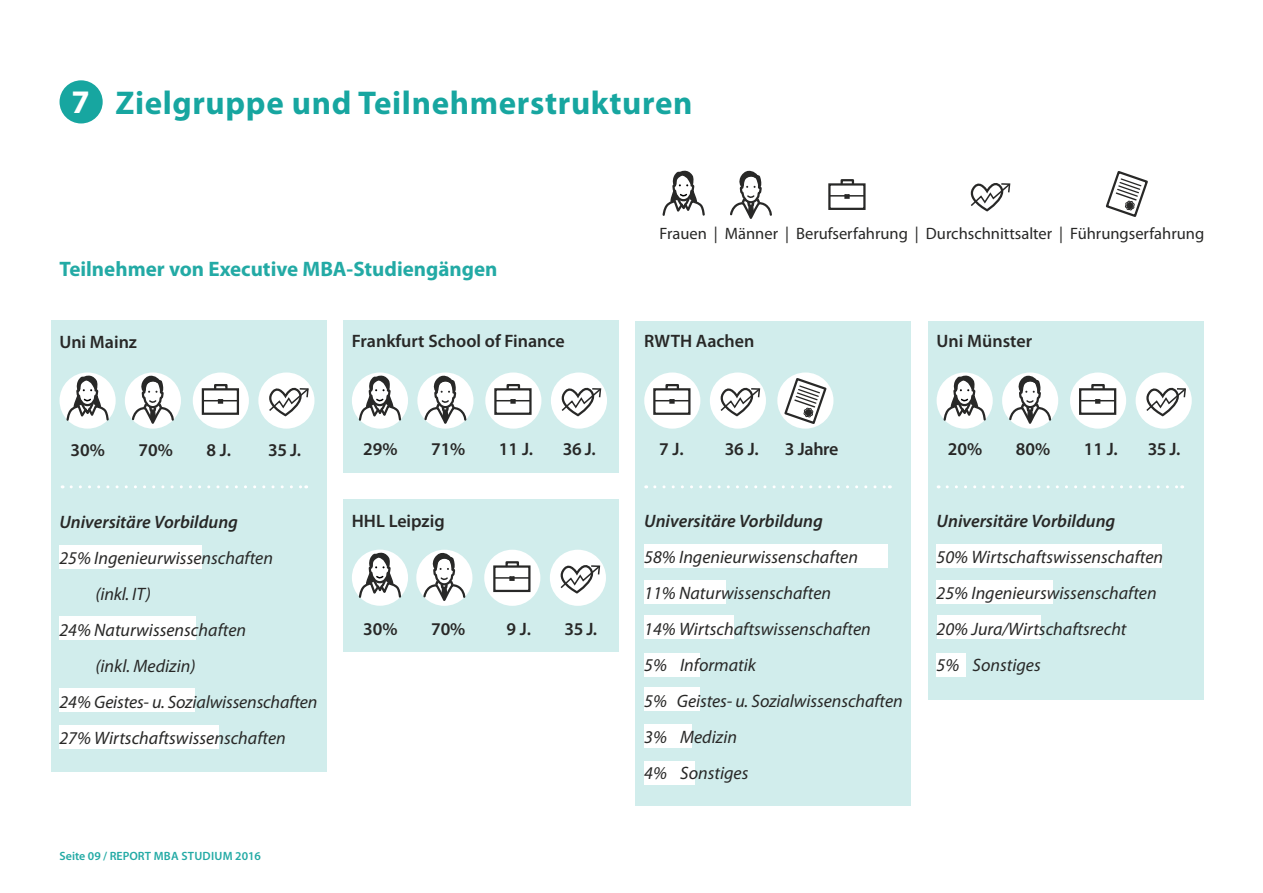
<style>
.page{position:relative;width:1263px;height:893px;background:#fff}
.page>*{position:absolute;margin:0;border:0;box-sizing:border-box;transform-origin:0 0}
.t1{font:700 33px "Myriad Pro";letter-spacing:.02em;color:#17a6a0}
.t2{font:700 33px "Myriad Pro";color:#fff}
.t3{font:700 21px "Myriad Pro";color:#23aaa5}
.t4{font:italic 18px/36px "Myriad Pro";color:#282827}
.t5{font:600 18px "Myriad Pro";color:#282827}
.t6{font:italic 600 18px "Myriad Pro";color:#282827}
.t7{font:16.5px "Myriad Pro";color:#282827}
.t8{font:600 12px "Myriad Pro";color:#23aaa5}
</style>
<div class="page">
<div style="left:51px;top:320px;width:275px;height:452px;background:#d1edec"></div>
<div style="left:60px;top:546px;width:142px;height:23px;background:#fff"></div>
<div style="left:60px;top:617px;width:136px;height:23px;background:#fff"></div>
<div style="left:60px;top:689px;width:135px;height:23px;background:#fff"></div>
<div style="left:60px;top:726px;width:159px;height:23px;background:#fff"></div>
<div style="left:343px;top:320px;width:276px;height:153px;background:#d1edec"></div>
<div style="left:343px;top:499px;width:276px;height:153px;background:#d1edec"></div>
<div style="left:636px;top:321px;width:275px;height:485px;background:#d1edec"></div>
<div style="left:928px;top:321px;width:275px;height:378px;background:#d1edec"></div>
<div style="left:644px;top:545px;width:243px;height:23px;background:#fff"></div>
<div style="left:936px;top:545px;width:226px;height:23px;background:#fff"></div>
<div style="left:644px;top:615px;width:89px;height:24px;background:#fff"></div>
<div style="left:936px;top:615px;width:104px;height:24px;background:#fff"></div>
<div style="left:644px;top:687px;width:56px;height:24px;background:#fff"></div>
<div style="left:644px;top:654px;width:56px;height:23px;background:#fff"></div>
<div style="left:936px;top:654px;width:30px;height:23px;background:#fff"></div>
<div style="left:644px;top:581px;width:82px;height:23px;background:#fff"></div>
<div style="left:936px;top:581px;width:117px;height:23px;background:#fff"></div>
<div style="left:644px;top:724px;width:48px;height:24px;background:#fff"></div>
<div style="left:644px;top:762px;width:51px;height:23px;background:#fff"></div>
<div style="left:60px;top:80px;width:43px;height:43px;background:#17a6a0;border-radius:50%"></div>
<div style="left:125px;top:372px;width:56px;height:57px;background:#fff;border-radius:50%"></div>
<svg style="left:130px;top:372px;width:45px;height:57px"></svg>
<div style="left:417px;top:372px;width:56px;height:57px;background:#fff;border-radius:50%"></div>
<svg style="left:423px;top:372px;width:45px;height:57px"></svg>
<svg style="left:730px;top:170px;width:42px;height:49px"></svg>
<div style="left:1002px;top:372px;width:56px;height:57px;background:#fff;border-radius:50%"></div>
<svg style="left:1008px;top:372px;width:44px;height:57px"></svg>
<div style="left:193px;top:372px;width:56px;height:57px;background:#fff;border-radius:50%"></div>
<div style="left:202px;top:388px;width:37px;height:27px;border:2px solid #282827"></div>
<hr style="left:203px;top:400px;width:35px;height:1px;background:#282827">
<svg style="left:218px;top:399px;width:5px;height:5px"></svg>
<div style="left:214px;top:384px;width:14px;height:6px;border:2px solid #282827"></div>
<div style="left:485px;top:372px;width:56px;height:57px;background:#fff;border-radius:50%"></div>
<div style="left:494px;top:388px;width:38px;height:27px;border:2px solid #282827"></div>
<hr style="left:495px;top:400px;width:36px;height:1px;background:#282827">
<svg style="left:510px;top:399px;width:6px;height:5px"></svg>
<div style="left:507px;top:384px;width:13px;height:6px;border:2px solid #282827"></div>
<div style="left:828px;top:183px;width:37px;height:27px;border:2px solid #282827"></div>
<hr style="left:829px;top:195px;width:35px;height:2px;background:#282827">
<svg style="left:844px;top:194px;width:6px;height:5px"></svg>
<div style="left:840px;top:179px;width:14px;height:6px;border:2px solid #282827"></div>
<div style="left:1070px;top:372px;width:56px;height:57px;background:#fff;border-radius:50%"></div>
<div style="left:1079px;top:388px;width:37px;height:27px;border:2px solid #282827"></div>
<hr style="left:1080px;top:400px;width:35px;height:1px;background:#282827">
<svg style="left:1095px;top:399px;width:5px;height:5px"></svg>
<div style="left:1091px;top:384px;width:14px;height:6px;border:2px solid #282827"></div>
<div style="left:258px;top:372px;width:56px;height:57px;background:#fff;border-radius:50%"></div>
<svg style="left:259px;top:381px;width:51px;height:36px"></svg>
<div style="left:551px;top:372px;width:56px;height:57px;background:#fff;border-radius:50%"></div>
<svg style="left:552px;top:381px;width:50px;height:36px"></svg>
<svg style="left:970px;top:183px;width:41px;height:29px"></svg>
<div style="left:1135px;top:372px;width:57px;height:57px;background:#fff;border-radius:50%"></div>
<svg style="left:1136px;top:381px;width:51px;height:36px"></svg>
<svg style="left:662px;top:170px;width:43px;height:46px"></svg>
<div style="left:416px;top:550px;width:56px;height:56px;background:#fff;border-radius:50%"></div>
<svg style="left:422px;top:549px;width:45px;height:57px"></svg>
<div style="left:484px;top:550px;width:56px;height:56px;background:#fff;border-radius:50%"></div>
<div style="left:493px;top:565px;width:37px;height:27px;border:2px solid #282827"></div>
<hr style="left:494px;top:577px;width:35px;height:2px;background:#282827">
<svg style="left:509px;top:576px;width:6px;height:5px"></svg>
<div style="left:505px;top:561px;width:14px;height:6px;border:2px solid #282827"></div>
<div style="left:550px;top:550px;width:56px;height:56px;background:#fff;border-radius:50%"></div>
<svg style="left:551px;top:558px;width:50px;height:37px"></svg>
<div style="left:644px;top:372px;width:56px;height:57px;background:#fff;border-radius:50%"></div>
<div style="left:653px;top:388px;width:37px;height:27px;border:2px solid #282827"></div>
<hr style="left:654px;top:400px;width:35px;height:1px;background:#282827">
<svg style="left:669px;top:399px;width:6px;height:5px"></svg>
<div style="left:665px;top:384px;width:14px;height:6px;border:2px solid #282827"></div>
<div style="left:710px;top:372px;width:56px;height:57px;background:#fff;border-radius:50%"></div>
<svg style="left:710px;top:381px;width:51px;height:36px"></svg>
<div style="left:777px;top:372px;width:56px;height:57px;background:#fff;border-radius:50%"></div>
<svg style="left:783px;top:376px;width:45px;height:50px"></svg>
<svg style="left:1106px;top:171px;width:42px;height:46px"></svg>
<svg style="left:71px;top:485px;width:236px;height:3px"></svg>
<svg style="left:655px;top:485px;width:235px;height:3px"></svg>
<svg style="left:947px;top:485px;width:236px;height:3px"></svg>
<div style="left:60px;top:372px;width:56px;height:57px;background:#fff;border-radius:50%"></div>
<svg style="left:65px;top:372px;width:45px;height:57px"></svg>
<div style="left:352px;top:372px;width:56px;height:57px;background:#fff;border-radius:50%"></div>
<svg style="left:358px;top:372px;width:45px;height:57px"></svg>
<div style="left:352px;top:550px;width:56px;height:56px;background:#fff;border-radius:50%"></div>
<svg style="left:358px;top:549px;width:45px;height:57px"></svg>
<div style="left:936px;top:372px;width:57px;height:57px;background:#fff;border-radius:50%"></div>
<svg style="left:942px;top:372px;width:45px;height:57px"></svg>
<h1 class="t2" style="left:72px;top:80px;width:20px">7</h1>
<h1 class="t1" style="left:115px;top:81px;width:579px">Zielgruppe und Teilnehmerstrukturen</h1>
<p class="t7" style="left:659px;top:224px;width:546px">Frauen | Männer | Berufserfahrung | Durchschnittsalter | Führungserfahrung</p>
<p class="t3" style="left:60px;top:255px;width:439px">Teilnehmer von Executive MBA-Studiengängen</p>
<p class="t5" style="left:59px;top:330px;width:79px">Uni Mainz</p>
<p class="t5" style="left:352px;top:330px;width:214px">Frankfurt School of Finance</p>
<p class="t5" style="left:71px;top:438px;width:36px">30%</p>
<p class="t5" style="left:138px;top:438px;width:36px">70%</p>
<p class="t5" style="left:206px;top:438px;width:26px">8 J.</p>
<p class="t5" style="left:268px;top:438px;width:34px">35 J.</p>
<p class="t6" style="left:59px;top:510px;width:180px">Universitäre Vorbildung</p>
<p class="t4" style="left:59px;top:539px;width:215px">25% Ingenieurwissenschaften</p>
<p class="t4" style="left:95px;top:575px;width:57px">(inkl. IT)</p>
<p class="t4" style="left:59px;top:611px;width:188px">24% Naturwissenschaften</p>
<p class="t4" style="left:95px;top:647px;width:102px">(inkl. Medizin)</p>
<p class="t4" style="left:59px;top:683px;width:259px">24% Geistes- u. Sozialwissenschaften</p>
<p class="t4" style="left:59px;top:719px;width:228px">27% Wirtschaftswissenschaften</p>
<p class="t5" style="left:363px;top:438px;width:36px">29%</p>
<p class="t5" style="left:431px;top:438px;width:36px">71%</p>
<p class="t5" style="left:499px;top:438px;width:36px">11 J.</p>
<p class="t5" style="left:563px;top:438px;width:34px">36 J.</p>
<p class="t5" style="left:352px;top:510px;width:94px">HHL Leipzig</p>
<p class="t5" style="left:363px;top:618px;width:36px">30%</p>
<p class="t5" style="left:431px;top:618px;width:36px">70%</p>
<p class="t5" style="left:506px;top:618px;width:26px">9 J.</p>
<p class="t5" style="left:564px;top:618px;width:34px">35 J.</p>
<p class="t8" style="left:60px;top:849px;width:203px">Seite 09 / REPORT MBA STUDIUM 2016</p>
<p class="t5" style="left:644px;top:329px;width:112px">RWTH Aachen</p>
<p class="t5" style="left:936px;top:330px;width:97px">Uni Münster</p>
<p class="t5" style="left:659px;top:437px;width:26px">7 J.</p>
<p class="t5" style="left:725px;top:437px;width:36px">36 J.</p>
<p class="t5" style="left:785px;top:437px;width:55px">3 Jahre</p>
<p class="t6" style="left:644px;top:509px;width:180px">Universitäre Vorbildung</p>
<p class="t4" style="left:644px;top:538px;width:260px">58% Ingenieurwissenschaften<br>11% Naturwissenschaften<br>14% Wirtschaftswissenschaften<br>5% Informatik<br>5% Geistes- u. Sozialwissenschaften<br>3% Medizin<br>4% Sonstiges</p>
<p class="t5" style="left:948px;top:438px;width:36px">20%</p>
<p class="t5" style="left:1016px;top:438px;width:36px">80%</p>
<p class="t5" style="left:1084px;top:438px;width:36px">11 J.</p>
<p class="t5" style="left:1148px;top:438px;width:34px">35 J.</p>
<p class="t6" style="left:936px;top:510px;width:180px">Universitäre Vorbildung</p>
<p class="t4" style="left:936px;top:539px;width:228px">50% Wirtschaftswissenschaften<br>25% Ingenieurswissenschaften<br>20% Jura/Wirtschaftsrecht<br>5% Sonstiges</p>
</div>
